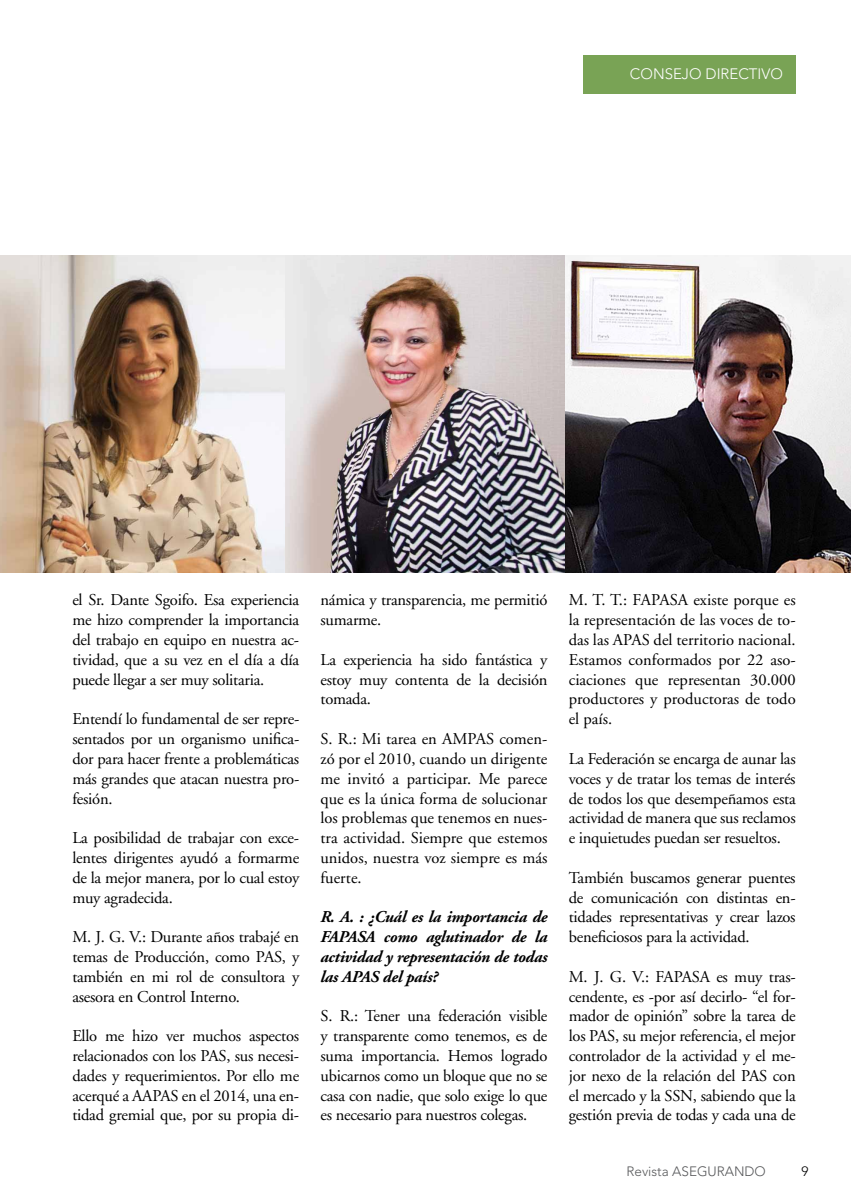
<style>
.page{position:relative;width:851px;height:1191px;background:#fff}
.page>*{position:absolute;margin:0;border:0;box-sizing:border-box;transform-origin:0 0}
.t1{font:16.5px/19.8px "Adobe Garamond";letter-spacing:-.015em;color:#000;text-align:justify}
.t2{font:italic 700 16.5px/19.8px "Adobe Garamond";letter-spacing:-.015em;color:#000;text-align:justify}
.t3{font:300 15px "Avenir";color:#fff}
.t4{font:300 13.5px "Avenir";color:#58595b}
.t5{font:300 13.5px "Avenir";color:#000}
</style>
<div class="page">
<img style="left:0;top:255px;width:850px;height:317px">
<div style="left:583px;top:55px;width:212px;height:39px;background:#79a355"></div>
<p class="t3" style="left:629px;top:65px;width:154px">CONSEJO DIRECTIVO</p>
<p class="t1" style="left:72px;top:591px;width:228px">el Sr. Dante Sgoifo. Esa experiencia me hizo comprender la importancia del trabajo en equipo en nuestra ac&shy;tividad, que a su vez en el día a día puede llegar a ser muy solitaria.</p>
<p class="t1" style="left:72px;top:709px;width:228px">Entendí lo fundamental de ser repre&shy;sentados por un organismo unifica&shy;dor para hacer frente a problemáticas más grandes que atacan nuestra pro&shy;fesión.</p>
<p class="t1" style="left:72px;top:828px;width:228px">La posibilidad de trabajar con exce&shy;lentes dirigentes ayudó a formarme de la mejor manera, por lo cual estoy muy agradecida.</p>
<p class="t1" style="left:72px;top:927px;width:228px">M. J. G. V.: Durante años trabajé en temas de Producción, como PAS, y también en mi rol de consultora y asesora en Control Interno.</p>
<p class="t1" style="left:72px;top:1026px;width:228px">Ello me hizo ver muchos aspectos relacionados con los PAS, sus necesi&shy;dades y requerimientos. Por ello me acerqué a AAPAS en el 2014, una en&shy;tidad gremial que, por su propia di-</p>
<p class="t1" style="left:320px;top:591px;width:228px">námica y transparencia, me permitió sumarme.</p>
<p class="t1" style="left:320px;top:650px;width:228px">La experiencia ha sido fantástica y estoy muy contenta de la decisión tomada.</p>
<p class="t1" style="left:320px;top:729px;width:228px">S. R.: Mi tarea en AMPAS comen&shy;zó por el 2010, cuando un dirigente me invitó a participar. Me parece que es la única forma de solucionar los problemas que tenemos en nues&shy;tra actividad. Siempre que estemos unidos, nuestra voz siempre es más fuerte.</p>
<p class="t2" style="left:320px;top:907px;width:228px">R. A. : ¿Cuál es la importancia de FAPASA como aglutinador de la actividad y representación de todas las APAS del país?</p>
<p class="t1" style="left:320px;top:1006px;width:228px">S. R.: Tener una federación visible y transparente como tenemos, es de suma importancia. Hemos logrado ubicarnos como un bloque que no se casa con nadie, que solo exige lo que es necesario para nuestros colegas.</p>
<p class="t1" style="left:568px;top:591px;width:228px">M. T. T.: FAPASA existe porque es la representación de las voces de to&shy;das las APAS del territorio nacional.<br>Estamos conformados por 22 aso&shy;ciaciones que representan 30.000 productores y productoras de todo el país.</p>
<p class="t1" style="left:568px;top:749px;width:228px">La Federación se encarga de aunar las voces y de tratar los temas de interés de todos los que desempeñamos esta actividad de manera que sus reclamos e inquietudes puedan ser resueltos.</p>
<p class="t1" style="left:568px;top:868px;width:228px">También buscamos generar puentes de comunicación con distintas en&shy;tidades representativas y crear lazos beneficiosos para la actividad.</p>
<p class="t1" style="left:568px;top:967px;width:228px">M. J. G. V.: FAPASA es muy tras&shy;cendente, es -por así decirlo- “el for&shy;mador de opinión” sobre la tarea de los PAS, su mejor referencia, el mejor controlador de la actividad y el me&shy;jor nexo de la relación del PAS con el mercado y la SSN, sabiendo que la gestión previa de todas y cada una de</p>
<p class="t4" style="left:626px;top:1163px;width:141px">Revista ASEGURANDO</p>
<p class="t5" style="left:801px;top:1163px;width:9px">9</p>
</div>
